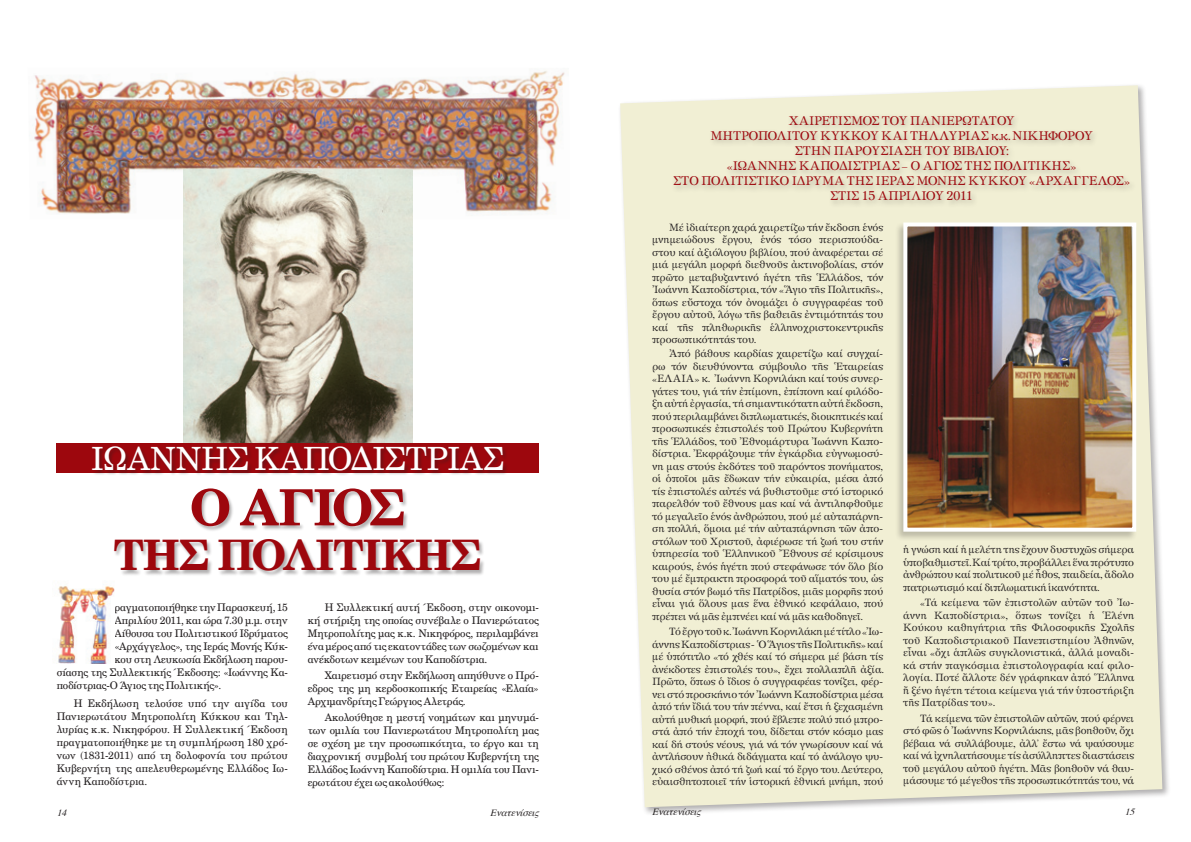
<style>
.page{position:relative;width:1191px;height:842px;background:#fff}
.page>*{position:absolute;margin:0;border:0;box-sizing:border-box;transform-origin:0 0}
.t1{font:50px "UB Century Bold";color:#9d070d}
.t2{font:42px "UB Century Bold";letter-spacing:-.015em;color:#9d070d}
.t3{font:32px "UB Century";letter-spacing:-.025em;color:#fff}
.t4{font:12px/15px "Apollonia";letter-spacing:-.015em;color:#9d070d;text-align:center}
.t5{font:10.5px/13px "UB Century";letter-spacing:-.01em;color:#231f20;text-align:justify}
.t6{font:10px/12.5px "Apollonia";letter-spacing:-.01em;color:#231f20;text-align:justify}
.t7{font:italic 9.5px "Times";color:#231f20}
</style>
<div class="page">
<div style="left:617px;top:83px;width:558px;height:737px;background:#231f20;opacity:.35"></div>
<svg style="left:620px;top:85px;width:542px;height:722px;background:#f1efd6"></svg>
<img style="left:32px;top:70px;width:533px;height:149px">
<img style="left:58px;top:586px;width:49px;height:77px">
<div style="left:894px;top:221px;width:247px;height:324px;background:#231f20;opacity:.25"></div>
<img style="left:908px;top:227px;width:223px;height:300px">
<div style="left:903px;top:222px;width:233px;height:310px;border:4px solid #fff"></div>
<div style="left:670px;top:113px;width:508px;height:109px;background:#231f20;opacity:.35"></div>
<img style="left:184px;top:169px;width:229px;height:274px">
<div style="left:57px;top:443px;width:482px;height:30px;background:#9d070d"></div>
<div style="left:92px;top:446px;width:505px;height:161px;background:#231f20;opacity:.35"></div>
<h3 class="t3" style="left:91px;top:439px;width:62px">Ιωάννης</h3>
<h3 class="t3" style="left:254px;top:439px;width:51px">Καπο</h3>
<h3 class="t3" style="left:350px;top:439px;width:117px">δίστριας</h3>
<h1 class="t1" style="left:190px;top:476px;width:217px">Ο Άγιος</h1>
<h2 class="t2" style="left:114px;top:529px;width:369px">της Πολιτικής</h2>
<p class="t5" style="left:114px;top:601px;width:175px">ραγματοποιήθηκε την Παρασκευή, 15</p>
<p class="t5" style="left:114px;top:614px;width:175px">Απριλίου 2011, και ώρα 7.30 μ.μ. στην</p>
<p class="t5" style="left:114px;top:627px;width:175px">Αίθουσα του Πολιτιστικού Ιδρύματος</p>
<p class="t5" style="left:114px;top:640px;width:175px">«Αρχάγγελος», της Ιεράς Μονής Κύκ-</p>
<p class="t5" style="left:114px;top:653px;width:175px">κου στη Λευκωσία Εκδήλωση παρου-</p>
<p class="t5" style="left:57px;top:666px;width:233px">σίασης της Συλλεκτικής Έκδοσης: «Ιωάννης Κα-</p>
<p class="t5" style="left:57px;top:679px;width:166px">ποδίστριας-Ο Άγιος της Πολιτικής».</p>
<p class="t5" style="left:57px;top:696px;width:233px;text-indent:17px">Η Εκδήλωση τελούσε υπό την αιγίδα του Πανιερωτάτου Μητροπολίτη Κύκκου και Τηλ&shy;λυρίας κ.κ. Νικηφόρου. Η Συλλεκτική Έκδοση πραγματοποιήθηκε με τη συμπλήρωση 180 χρό&shy;νων (1831-2011) από τη δολοφονία του πρώτου Κυβερνήτη της απελευθερωμένης Ελλάδος Ιω&shy;άννη Καποδίστρια.</p>
<p class="t5" style="left:308px;top:601px;width:233px;text-indent:17px">Η Συλλεκτική αυτή Έκδοση, στην οικονομι&shy;κή στήριξη της οποίας συνέβαλε ο Πανιερώτατος Μητροπολίτης μας κ.κ. Νικηφόρος, περιλαμβάνει ένα μέρος από τις εκατοντάδες των σωζομένων και ανέκδοτων κειμένων του Καποδίστρια.</p>
<p class="t5" style="left:308px;top:669px;width:233px;text-indent:17px">Χαιρετισμό στην Εκδήλωση απηύθυνε ο Πρό&shy;εδρος της μη κερδοσκοπικής Εταιρείας «Ελαία» Αρχιμανδρίτης Γεώργιος Αλετράς.</p>
<p class="t5" style="left:308px;top:711px;width:233px;text-indent:17px">Ακολούθησε η μεστή νοημάτων και μηνυμά&shy;των ομιλία του Πανιερωτάτου Μητροπολίτη μας σε σχέση με την προσωπικότητα, το έργο και τη διαχρονική συμβολή του πρώτου Κυβερνήτη της Ελλάδος Ιωάννη Καποδίστρια. Η ομιλία του Πανι&shy;ερωτάτου έχει ως ακολούθως:</p>
<p class="t4" style="left:673px;top:114px;width:459px">ΧΑΙΡΕΤΙΣΜΟΣ ΤΟΥ ΠΑΝΙΕΡΩΤΑΤΟΥ<br>ΜΗΤΡΟΠΟΛΙΤΟΥ ΚΥΚΚΟΥ ΚΑΙ ΤΗΛΛΥΡΙΑΣ κ.κ. ΝΙΚΗΦΟΡΟΥ<br>ΣΤΗΝ ΠΑΡΟΥΣΙΑΣΗ ΤΟΥ ΒΙΒΛΙΟΥ:<br>«ΙΩΑΝΝΗΣ ΚΑΠΟΔΙΣΤΡΙΑΣ – Ο ΑΓΙΟΣ ΤΗΣ ΠΟΛΙΤΙΚΗΣ»<br>ΣΤΟ ΠΟΛΙΤΙΣΤΙΚΟ ΙΔΡΥΜΑ ΤΗΣ ΙΕΡΑΣ ΜΟΝΗΣ ΚΥΚΚΟΥ «ΑΡΧΑΓΓΕΛΟΣ» ΣΤΙΣ 15 ΑΠΡΙΛΙΟΥ 2011</p>
<p class="t6" style="left:652px;top:221px;width:233px;text-indent:17px">Μέ ἰδιαίτερη χαρά χαιρετίζω τήν ἔκδοση ἑνός μνημειώδους ἔργου, ἑνός τόσο περισπούδα&shy;στου καί ἀξιόλογου βιβλίου, πού ἀναφέρεται σέ μιά μεγάλη μορφή διεθνοῦς ἀκτινοβολίας, στόν πρῶτο μεταβυζαντινό ἡγέτη τῆς Ἑλλάδος, τόν Ἰωάννη Καποδίστρια, τόν «Ἅγιο τῆς Πολιτικῆς», ὅπως εὔστοχα τόν ὀνομάζει ὁ συγγραφέας τοῦ ἔργου αὐτοῦ, λόγω τῆς βαθειᾶς ἐντιμότητάς του καί τῆς πληθωρικῆς ἑλληνοχριστοκεντρικῆς προσωπικότητάς του.</p>
<p class="t6" style="left:652px;top:348px;width:233px;text-indent:17px">Ἀπό βάθους καρδίας χαιρετίζω καί συγχαί&shy;ρω τόν διευθύνοντα σύμβουλο τῆς Ἑταιρείας «ΕΛΑΙΑ» κ. Ἰωάννη Κορνιλάκη καί τούς συνερ&shy;γάτες του, γιά τήν ἐπίμονη, ἐπίπονη καί φιλόδο&shy;ξη αὐτή ἐργασία, τή σημαντικότατη αὐτή ἔκδοση, πού περιλαμβάνει διπλωματικές, διοικητικές καί προσωπικές ἐπιστολές τοῦ Πρώτου Κυβερνήτη τῆς Ἑλλάδος, τοῦ Ἐθνομάρτυρα Ἰωάννη Καπο&shy;δίστρια. Ἐκφράζουμε τήν ἐγκάρδια εὐγνωμοσύ&shy;νη μας στούς ἐκδότες τοῦ παρόντος πονήματος, οἱ ὁποῖοι μᾶς ἔδωκαν τήν εὐκαιρία, μέσα ἀπό τίς ἐπιστολές αὐτές νά βυθιστοῦμε στό ἱστορικό παρελθόν τοῦ ἔθνους μας καί νά ἀντιληφθοῦμε τό μεγαλεῖο ἑνός ἀνθρώπου, πού μέ αὐταπάρνη&shy;ση πολλή, ὅμοια μέ τήν αὐταπάρνηση τῶν ἀπο&shy;στόλων τοῦ Χριστοῦ, ἀφιέρωσε τή ζωή του στήν ὑπηρεσία τοῦ Ἑλληνικοῦ Ἔθνους σέ κρίσιμους καιρούς, ἑνός ἡγέτη πού στεφάνωσε τόν ὅλο βίο του μέ ἔμπρακτη προσφορά τοῦ αἵματός του, ὡς θυσία στόν βωμό τῆς Πατρίδος, μιᾶς μορφῆς πού εἶναι γιά ὅλους μας ἕνα ἐθνικό κεφάλαιο, πού πρέπει νά μᾶς ἐμπνέει καί νά μᾶς καθοδηγεῖ.</p>
<p class="t6" style="left:652px;top:626px;width:233px;text-indent:17px">Τό ἔργο τοῦ κ. Ἰωάννη Κορνιλάκη μέ τίτλο «Ἰω&shy;άννης Καποδίστριας - Ὁ Ἅγιος τῆς Πολιτικῆς» καί μέ ὑπότιτλο «τό χθές καί τό σήμερα μέ βάση τίς ἀνέκδοτες ἐπιστολές του», ἔχει πολλαπλῆ ἀξία.<br>Πρῶτο, ὅπως ὁ ἴδιος ὁ συγγραφέας τονίζει, φέρ&shy;νει στό προσκήνιο τόν Ἰωάννη Καποδίστρια μέσα ἀπό τήν ἴδιά του τήν πέννα, καί ἔτσι ἡ ξεχασμένη αὐτή μυθική μορφή, πού ἔβλεπε πολύ πιό μπρο&shy;στά ἀπό τήν ἐποχή του, δίδεται στόν κόσμο μας καί δή στούς νέους, γιά νά τόν γνωρίσουν καί νά ἀντλήσουν ἠθικά διδάγματα καί τό ἀνάλογο ψυ&shy;χικό σθένος ἀπό τή ζωή καί τό ἔργο του. Δεύτερο, εὐαισθητοποιεῖ τήν ἱστορική ἐθνική μνήμη, πού</p>
<p class="t6" style="left:903px;top:544px;width:233px">ἡ γνώση καί ἡ μελέτη της ἔχουν δυστυχῶς σήμερα ὑποβαθμιστεῖ. Καί τρίτο, προβάλλει ἕνα πρότυπο ἀνθρώπου καί πολιτικοῦ μέ ἦθος, παιδεία, ἄδολο πατριωτισμό καί διπλωματική ἱκανότητα.</p>
<p class="t6" style="left:903px;top:597px;width:233px;text-indent:17px">«Τά κείμενα τῶν ἐπιστολῶν αὐτῶν τοῦ Ἰω&shy;άννη Καποδίστρια», ὅπως τονίζει ἡ Ἑλένη Κούκου καθηγήτρια τῆς Φιλοσοφικῆς Σχολῆς τοῦ Καποδιστριακοῦ Πανεπιστημίου Ἀθηνῶν, εἶναι «ὄχι ἁπλῶς συγκλονιστικά, ἀλλά μοναδι&shy;κά στήν παγκόσμια ἐπιστολογραφία καί φιλο&shy;λογία. Ποτέ ἄλλοτε δέν γράφηκαν ἀπό Ἕλληνα ἤ ξένο ἡγέτη τέτοια κείμενα γιά τήν ὑποστήριξη τῆς Πατρίδας του».</p>
<p class="t6" style="left:903px;top:712px;width:233px;text-indent:17px">Τά κείμενα τῶν ἐπιστολῶν αὐτῶν, πού φέρνει στό φῶς ὁ Ἰωάννης Κορνιλάκης, μᾶς βοηθοῦν, ὄχι βέβαια νά συλλάβουμε, ἀλλ’ ἔστω νά ψαύσουμε καί νά ἰχνηλατήσουμε τίς ἀσύλληπτες διαστάσεις τοῦ μεγάλου αὐτοῦ ἡγέτη. Μᾶς βοηθοῦν νά θαυ&shy;μάσουμε τό μέγεθος τῆς προσωπικότητάς του, νά</p>
<p class="t7" style="left:57px;top:803px;width:15px">14</p>
<p class="t7" style="left:490px;top:803px;width:54px">Eνατενίσεις</p>
<p class="t7" style="left:652px;top:803px;width:54px">Eνατενίσεις</p>
<p class="t7" style="left:1124px;top:803px;width:15px">15</p>
</div>
